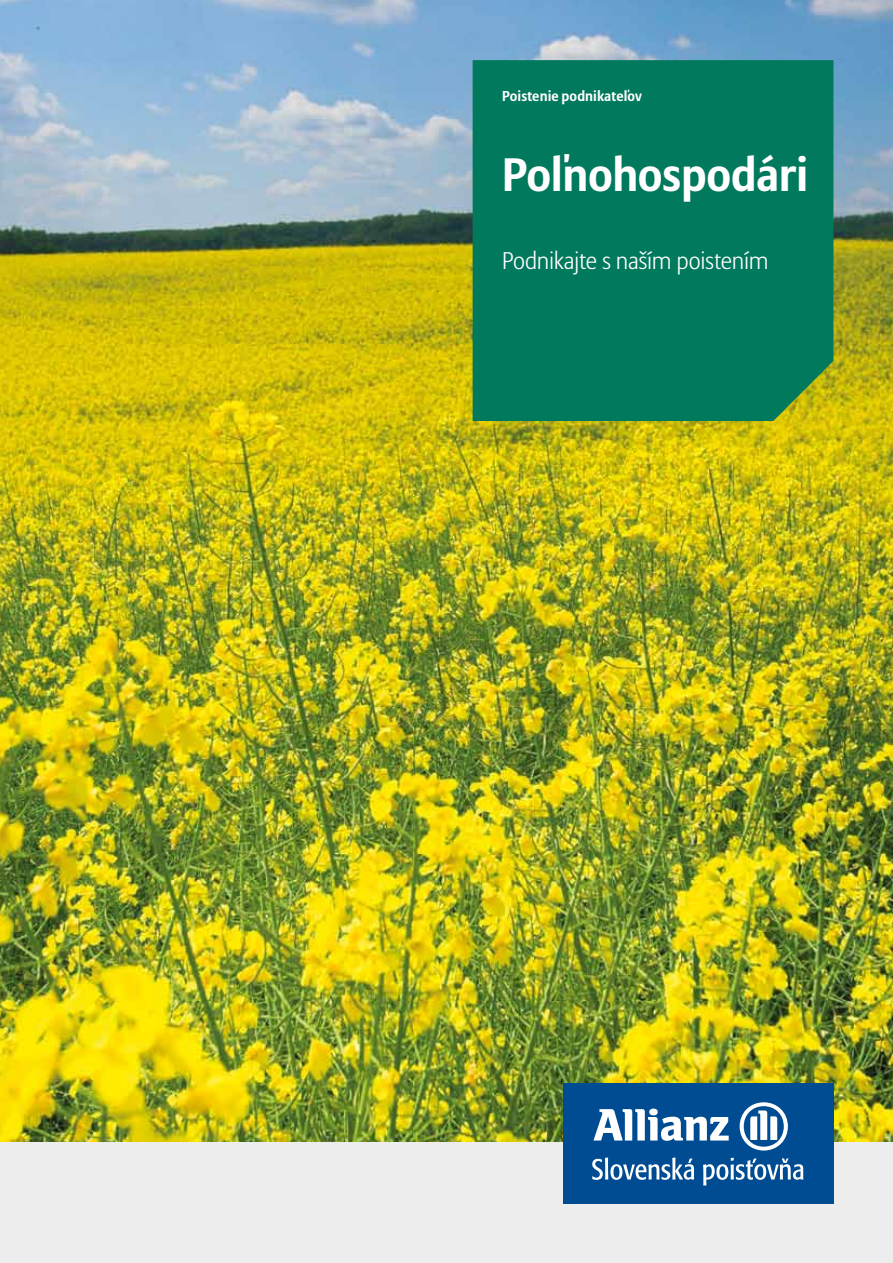
<style>
.page{position:relative;width:893px;height:1263px;background:#fff}
.page>*{position:absolute;margin:0;border:0;box-sizing:border-box;transform-origin:0 0}
.t1{font:700 46.5px "Allianz Sans";letter-spacing:-.01em;color:#fff}
.t2{font:300 24px "Allianz Sans";letter-spacing:-.015em;color:#fff}
.t3{font:700 14.25px "Allianz Sans";letter-spacing:.005em;color:#fff}
</style>
<div class="page">
<img style="left:0;top:0;width:893px;height:1143px">
<div style="left:473px;top:60px;width:360px;height:361px;background:#00795d"></div>
<div style="left:0;top:1143px;width:893px;height:120px;background:#ededed"></div>
<div style="left:563px;top:1083px;width:270px;height:120px;background:#004c93"></div>
<svg style="left:592px;top:1157px;width:102px;height:23px"></svg>
<svg style="left:703px;top:1158px;width:100px;height:27px"></svg>
<svg style="left:593px;top:1108px;width:136px;height:33px"></svg>
<svg style="left:740px;top:1102px;width:48px;height:48px"></svg>
<p class="t3" style="left:502px;top:87px;width:141px">Poistenie podnikateľov</p>
<h1 class="t1" style="left:502px;top:145px;width:308px">Poľnohospodári</h1>
<p class="t2" style="left:502px;top:246px;width:268px">Podnikajte s naším poistením</p>
</div>
